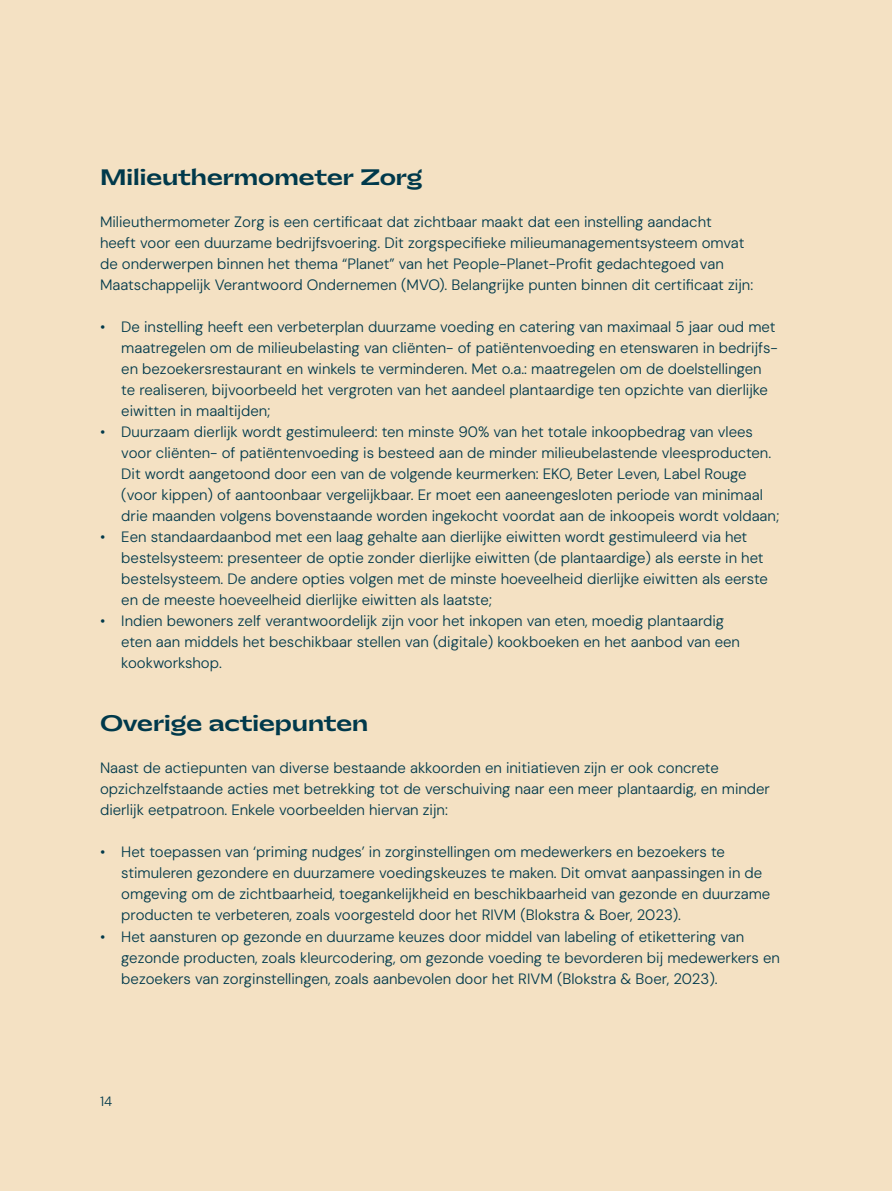
<style>
.page{position:relative;width:893px;height:1191px;background:#fff}
.page>*{position:absolute;margin:0;border:0;box-sizing:border-box;transform-origin:0 0}
.t1{font:600 21px "PP Gatwick Jumbo";letter-spacing:-.005em;color:#00394b}
.t2{font:300 15px/21px "DM Sans";color:#00394b}
.t3{font:300 13.5px "DM Sans";color:#00394b}
</style>
<div class="page">
<div style="left:0;top:0;width:891px;height:1191px;background:#f4e1c3"></div>
<h1 class="t1" style="left:100px;top:168px;width:324px">Milieuthermometer Zorg</h1>
<p class="t2" style="left:100px;top:211px;width:655px">Milieuthermometer Zorg is een certificaat dat zichtbaar maakt dat een instelling aandacht<br>heeft voor een duurzame bedrijfsvoering. Dit zorgspecifieke milieumanagementsysteem omvat de onderwerpen binnen het thema “Planet” van het People-Planet-Profit gedachtegoed van Maatschappelijk Verantwoord Ondernemen (MVO). Belangrijke punten binnen dit certificaat zijn:</p>
<p class="t2" style="left:121px;top:316px;width:658px;text-indent:-21px">• De instelling heeft een verbeterplan duurzame voeding en catering van maximaal 5 jaar oud met maatregelen om de milieubelasting van cliënten- of patiëntenvoeding en etenswaren in bedrijfs&shy;en bezoekersrestaurant en winkels te verminderen. Met o.a.: maatregelen om de doelstellingen te realiseren, bijvoorbeeld het vergroten van het aandeel plantaardige ten opzichte van dierlijke eiwitten in maaltijden;</p>
<p class="t2" style="left:121px;top:421px;width:659px;text-indent:-21px">• Duurzaam dierlijk wordt gestimuleerd: ten minste 90% van het totale inkoopbedrag van vlees voor cliënten- of patiëntenvoeding is besteed aan de minder milieubelastende vleesproducten.<br>Dit wordt aangetoond door een van de volgende keurmerken: EKO, Beter Leven, Label Rouge (voor kippen) of aantoonbaar vergelijkbaar. Er moet een aaneengesloten periode van minimaal drie maanden volgens bovenstaande worden ingekocht voordat aan de inkoopeis wordt voldaan;</p>
<p class="t2" style="left:121px;top:526px;width:648px;text-indent:-21px">• Een standaardaanbod met een laag gehalte aan dierlijke eiwitten wordt gestimuleerd via het bestelsysteem: presenteer de optie zonder dierlijke eiwitten (de plantaardige) als eerste in het bestelsysteem. De andere opties volgen met de minste hoeveelheid dierlijke eiwitten als eerste en de meeste hoeveelheid dierlijke eiwitten als laatste;</p>
<p class="t2" style="left:121px;top:610px;width:620px;text-indent:-21px">• Indien bewoners zelf verantwoordelijk zijn voor het inkopen van eten, moedig plantaardig eten aan middels het beschikbaar stellen van (digitale) kookboeken en het aanbod van een kookworkshop.</p>
<h1 class="t1" style="left:100px;top:714px;width:270px">Overige actiepunten</h1>
<p class="t2" style="left:100px;top:757px;width:671px">Naast de actiepunten van diverse bestaande akkoorden en initiatieven zijn er ook concrete opzichzelfstaande acties met betrekking tot de verschuiving naar een meer plantaardig, en minder dierlijk eetpatroon. Enkele voorbeelden hiervan zijn:</p>
<p class="t2" style="left:121px;top:841px;width:651px;text-indent:-21px">• Het toepassen van ‘priming nudges’ in zorginstellingen om medewerkers en bezoekers te stimuleren gezondere en duurzamere voedingskeuzes te maken. Dit omvat aanpassingen in de omgeving om de zichtbaarheid, toegankelijkheid en beschikbaarheid van gezonde en duurzame producten te verbeteren, zoals voorgesteld door het RIVM (Blokstra &amp; Boer, 2023).</p>
<p class="t2" style="left:121px;top:925px;width:660px;text-indent:-21px">• Het aansturen op gezonde en duurzame keuzes door middel van labeling of etikettering van gezonde producten, zoals kleurcodering, om gezonde voeding te bevorderen bij medewerkers en bezoekers van zorginstellingen, zoals aanbevolen door het RIVM (Blokstra &amp; Boer, 2023).</p>
<p class="t3" style="left:100px;top:1093px;width:14px">14</p>
</div>
